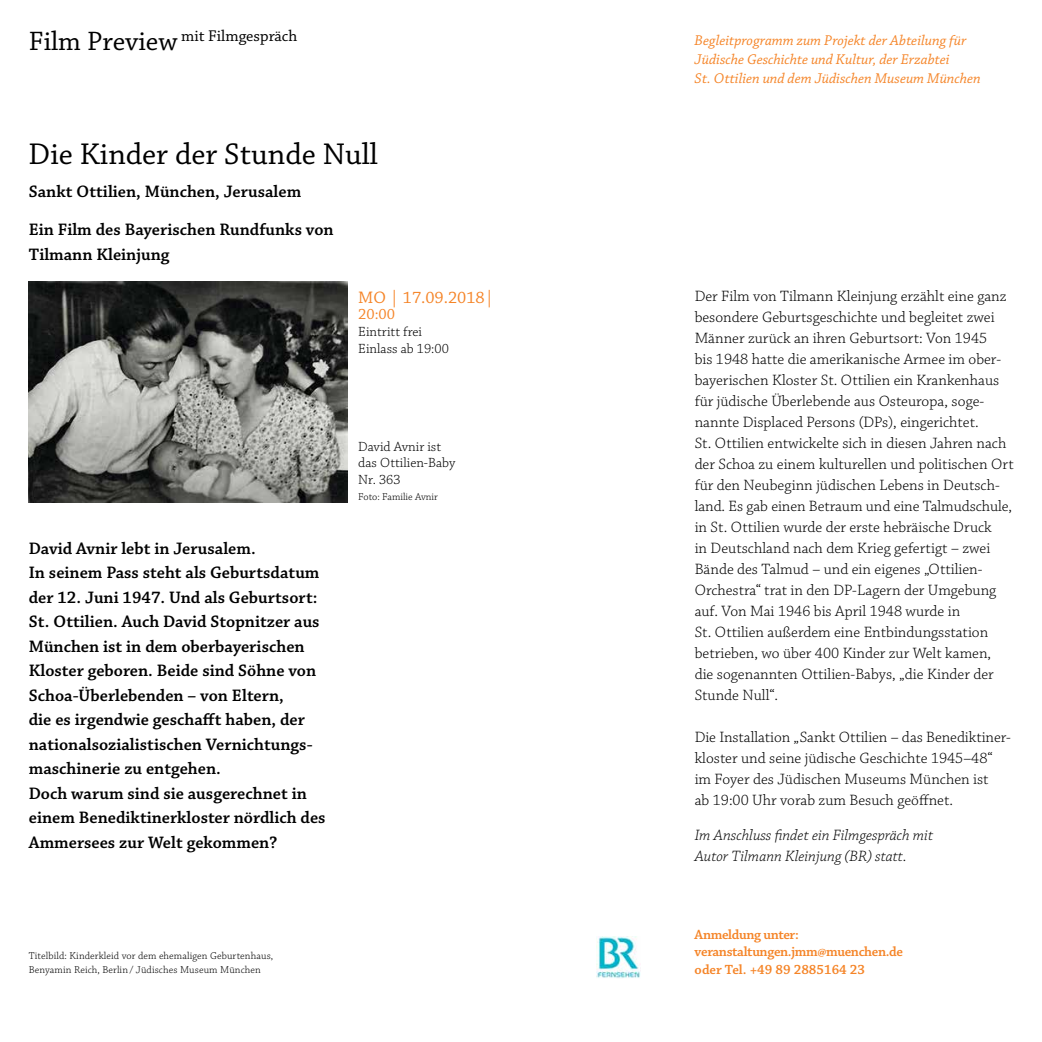
<style>
.page{position:relative;width:1042px;height:1042px;background:#fff}
.page>*{position:absolute;margin:0;border:0;box-sizing:border-box;transform-origin:0 0}
.t1{font:31.5px "Chaparral Pro";color:#000}
.t2{font:600 17.5px/24.5px "Chaparral Pro";color:#000}
.t3{font:17.5px "Chaparral Pro";color:#f58427}
.t4{font:16.28px "Chaparral Pro";color:#000}
.t5{font:300 15.75px/21px "Chaparral Pro";color:#000}
.t6{font:italic 300 15.75px/21px "Chaparral Pro";color:#000}
.t7{font:15.75px "Chaparral Pro";color:#f58427}
.t8{font:italic 14.88px/19.2px "Chaparral Pro";color:#f58427}
.t9{font:600 14px/17.5px "Chaparral Pro";letter-spacing:-.025em;color:#f58427}
.t10{font:300 14px/16.6px "Chaparral Pro";color:#000}
.t11{font:300 10.5px/14px "Chaparral Pro";letter-spacing:.01em;color:#000}
.s1{font-size:28px}
</style>
<div class="page">
<img style="left:28px;top:282px;width:320px;height:220px">
<img style="left:596px;top:937px;width:44px;height:41px">
<p class="t4" style="left:29px;top:27px;width:270px"><span class="s1">Film Preview</span> mit Filmgespräch</p>
<h1 class="t1" style="left:29px;top:137px;width:351px">Die Kinder der Stunde Null</h1>
<p class="t2" style="left:29px;top:179px;width:274px">Sankt Ottilien, München, Jerusalem</p>
<p class="t2" style="left:29px;top:218px;width:306px">Ein Film des Bayerischen Rundfunks von<br>Tilmann Kleinjung</p>
<p class="t3" style="left:358px;top:287px;width:137px">MO | 17.09.2018|</p>
<p class="t7" style="left:358px;top:306px;width:38px">20:00</p>
<p class="t10" style="left:358px;top:324px;width:92px">Eintritt frei<br>Einlass ab 19:00</p>
<p class="t2" style="left:29px;top:536px;width:298px">David Avnir lebt in Jerusalem.<br>In seinem Pass steht als Geburtsdatum der 12. Juni 1947. Und als Geburtsort:<br>St. Ottilien. Auch David Stopnitzer aus München ist in dem oberbayerischen Kloster geboren. Beide sind Söhne von Schoa-Überlebenden – von Eltern,<br>die es irgendwie geschafft haben, der nationalsozialistischen Vernichtungs&shy;maschinerie zu entgehen.<br>Doch warum sind sie ausgerechnet in einem Benediktinerkloster nördlich des Ammersees zur Welt gekommen?</p>
<p class="t10" style="left:358px;top:438px;width:99px">David Avnir ist das Ottilien-Baby<br>Nr. 363</p>
<p class="t11" style="left:358px;top:490px;width:81px">Foto: Familie Avnir</p>
<p class="t11" style="left:29px;top:949px;width:246px">Titelbild: Kinderkleid vor dem ehemaligen Geburtenhaus,<br>Benyamin Reich, Berlin / Jüdisches Museum München</p>
<p class="t8" style="left:694px;top:31px;width:288px">Begleitprogramm zum Projekt der Abteilung für<br>Jüdische Geschichte und Kultur, der Erzabtei<br>St. Ottilien und dem Jüdischen Museum München</p>
<p class="t5" style="left:694px;top:287px;width:320px">Der Film von Tilmann Kleinjung erzählt eine ganz besondere Geburtsgeschichte und begleitet zwei Männer zurück an ihren Geburtsort: Von 1945<br>bis 1948 hatte die amerikanische Armee im ober&shy;bayerischen Kloster St. Ottilien ein Krankenhaus für jüdische Überlebende aus Osteuropa, soge&shy;nannte Displaced Persons (DPs), eingerichtet.<br>St. Ottilien entwickelte sich in diesen Jahren nach der Schoa zu einem kulturellen und politischen Ort für den Neubeginn jüdischen Lebens in Deutsch&shy;land. Es gab einen Betraum und eine Talmudschule, in St. Ottilien wurde der erste hebräische Druck<br>in Deutschland nach dem Krieg gefertigt – zwei Bände des Talmud – und ein eigenes „Ottilien-Orchestra“ trat in den DP-Lagern der Umgebung auf. Von Mai 1946 bis April 1948 wurde in<br>St. Ottilien außerdem eine Entbindungsstation betrieben, wo über 400 Kinder zur Welt kamen, die sogenannten Ottilien-Babys, „die Kinder der Stunde Null“.</p>
<p class="t5" style="left:694px;top:727px;width:318px">Die Installation „Sankt Ottilien – das Benediktiner&shy;kloster und seine jüdische Geschichte 1945–48“ im Foyer des Jüdischen Museums München ist<br>ab 19:00 Uhr vorab zum Besuch geöffnet.</p>
<p class="t6" style="left:694px;top:825px;width:240px">Im Anschluss findet ein Filmgespräch mit<br>Autor Tilmann Kleinjung (BR) statt.</p>
<p class="t9" style="left:694px;top:926px;width:210px">Anmeldung unter: veranstaltungen.jmm@muenchen.de oder Tel. +49 89 2885164 23</p>
</div>
